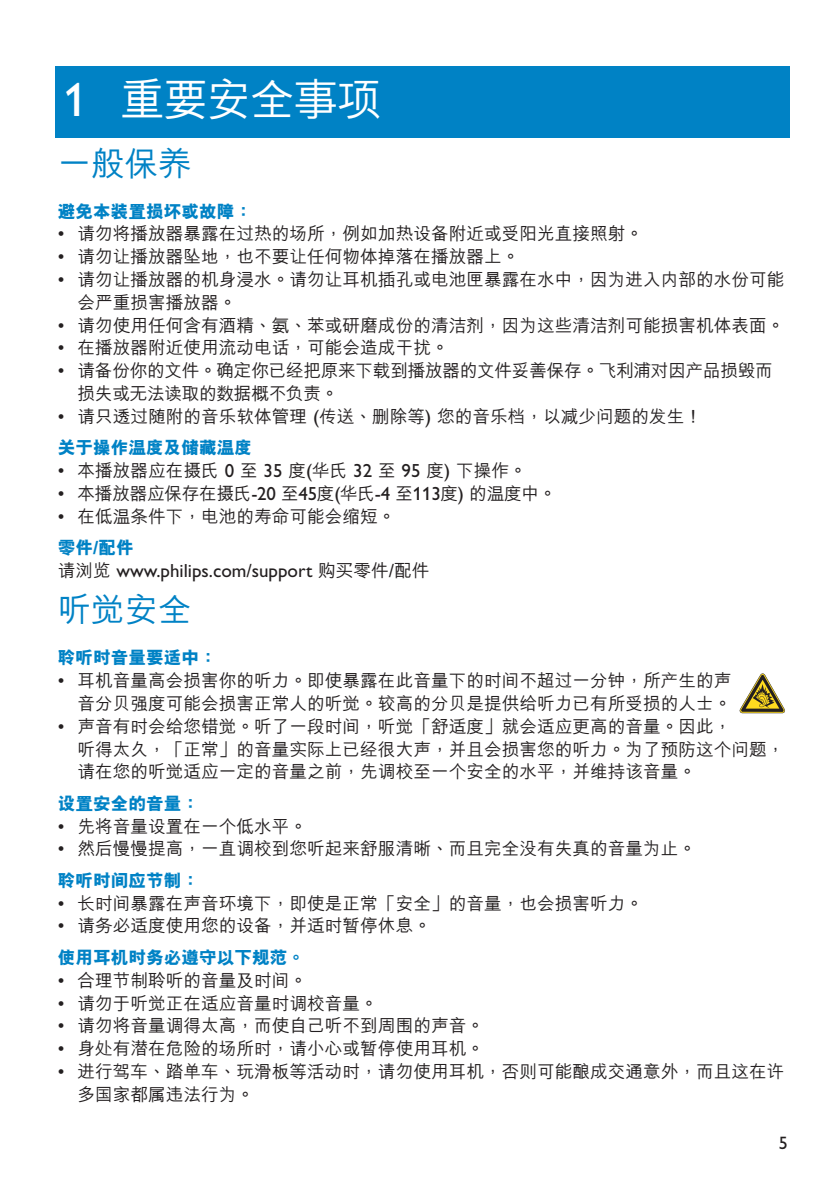
<style>
.page{position:relative;width:840px;height:1190px;background:#fff}
.page>*{position:absolute;margin:0;border:0;box-sizing:border-box;transform-origin:0 0}
.t1{font:500 44.6px "M Hei GB5";letter-spacing:-.03em;color:#fff}
.t2{font:500 33.4px "M Hei GB5";color:#0082c5}
.t3{font:19px "Gill Alt One";color:#231f20}
.t4{font:18px "Gill Alt One";color:#231f20}
.t5{font:500 17.6px/22.8px "M Hei GB5";color:#231f20}
.t6{font:800 17.6px "M Hei GB5";color:#0082c5}
.s1{font-family:"Gill Alt One";font-weight:400;font-size:48px}
.s2{font-family:"Gill Alt One";font-weight:400;font-size:19px}
.s3{font-weight:800;color:#0082c5}
.s4{font-family:"Gill Alt One";font-weight:700;font-size:19px;color:#0082c5}
.s5{font-family:"M Hei GB5";font-weight:500;font-size:17.6px}
</style>
<div class="page">
<div style="left:56px;top:66px;width:734px;height:72px;background:#0082c5"></div>
<svg style="left:739px;top:673px;width:46px;height:40px"></svg>
<h1 class="t1" style="left:63px;top:77px;width:320px"><span class="s1">1</span> 重要安全事項</h1>
<h2 class="t2" style="left:58px;top:146px;width:135px">一般保養</h2>
<p class="t6" style="left:58px;top:202px;width:196px">避免本裝置損壞或故障：</p>
<p class="t5" style="left:58px;top:223px;width:587px"><span class="s2">•</span> 請勿將播放器暴露在過熱的場所，例如加熱設備附近或受陽光直接照射。</p>
<p class="t5" style="left:58px;top:246px;width:463px"><span class="s2">•</span> 請勿讓播放器墜地，也不要讓任何物體掉落在播放器上。</p>
<p class="t5" style="left:78px;top:269px;width:708px;text-indent:-20px"><span class="s2">•</span> 請勿讓播放器的機身浸水。請勿讓耳機插孔或電池匣暴露在水中，因為進入內部的水份可能會嚴重損害播放器。</p>
<p class="t5" style="left:58px;top:314px;width:728px"><span class="s2">•</span> 請勿使用任何含有酒精、氨、苯或研磨成份的清潔劑，因為這些清潔劑可能損害機體表面。</p>
<p class="t5" style="left:58px;top:337px;width:392px"><span class="s2">•</span> 在播放器附近使用流動電話，可能會造成干擾。</p>
<p class="t5" style="left:78px;top:360px;width:697px;text-indent:-20px"><span class="s2">•</span> 請備份你的文件。確定你已經把原來下載到播放器的文件妥善保存。飛利浦對因產品損毀而損失或無法讀取的數據概不負責。</p>
<p class="t5" style="left:58px;top:401px;width:646px;line-height:31.4px"><span class="s2">•</span> 請只透過隨附的音樂軟體管理 <span class="s2">(</span>傳送、刪除等<span class="s2">)</span> 您的音樂檔，以減少問題的發生！<span class="s3">關於操作溫度及儲藏溫度</span></p>
<p class="t5" style="left:58px;top:460px;width:470px"><span class="s2">•</span> 本播放器應在攝氏 <span class="s2">0</span> 至 <span class="s2">35</span> 度<span class="s2">(</span>華氏 <span class="s2">32</span> 至 <span class="s2">95</span> 度<span class="s2">)</span> 下操作。</p>
<p class="t5" style="left:58px;top:483px;width:500px"><span class="s2">•</span> 本播放器應保存在攝氏<span class="s2">-20</span> 至<span class="s2">45</span>度<span class="s2">(</span>華氏<span class="s2">-4</span> 至<span class="s2">113</span>度<span class="s2">)</span> 的溫度中。</p>
<p class="t5" style="left:58px;top:501px;width:339px;line-height:31.4px"><span class="s2">•</span> 在低溫條件下，電池的壽命可能會縮短。<span class="s3">零件</span><span class="s4">/</span><span class="s3">配件</span></p>
<p class="t3" style="left:58px;top:563px;width:373px"><span class="s5">請瀏覽</span> www.philips.com/support <span class="s5">購買零件</span>/<span class="s5">配件</span></p>
<h2 class="t2" style="left:58px;top:593px;width:135px">聽覺安全</h2>
<p class="t6" style="left:58px;top:649px;width:161px">聆聽時音量要適中：</p>
<p class="t5" style="left:58px;top:670px;width:675px;text-align:right"><span class="s2">•</span> 耳機音量高會損害你的聽力。即使暴露在此音量下的時間不超過一分鐘，所產生的聲音分貝強度可能會損害正常人的聽覺。較高的分貝是提供給聽力已有所受損的人士。</p>
<p class="t5" style="left:78px;top:716px;width:708px;text-indent:-20px"><span class="s2">•</span> 聲音有時會給您錯覺。聽了一段時間，聽覺「舒適度」就會適應更高的音量。因此，<br>聽得太久，「正常」的音量實際上已經很大聲，並且會損害您的聽力。為了預防這個問題，請在您的聽覺適應一定的音量之前，先調校至一個安全的水平，並維持該音量。</p>
<p class="t6" style="left:58px;top:795px;width:143px">設置安全的音量：</p>
<p class="t5" style="left:58px;top:815px;width:251px"><span class="s2">•</span> 先將音量設置在一個低水平。</p>
<p class="t5" style="left:58px;top:834px;width:640px;line-height:31.4px"><span class="s2">•</span> 然後慢慢提高，一直調校到您聽起來舒服清晰、而且完全沒有失真的音量為止。<span class="s3">聆聽時間應節制：</span></p>
<p class="t5" style="left:58px;top:892px;width:587px"><span class="s2">•</span> 長時間暴露在聲音環境下，即使是正常「安全」的音量，也會損害聽力。</p>
<p class="t5" style="left:58px;top:911px;width:375px;line-height:31.4px"><span class="s2">•</span> 請務必適度使用您的設備，並適時暫停休息。<span class="s3">使用耳機時務必遵守以下規範。</span></p>
<p class="t5" style="left:58px;top:969px;width:251px"><span class="s2">•</span> 合理節制聆聽的音量及時間。</p>
<p class="t5" style="left:58px;top:992px;width:322px"><span class="s2">•</span> 請勿於聽覺正在適應音量時調校音量。</p>
<p class="t5" style="left:58px;top:1015px;width:428px"><span class="s2">•</span> 請勿將音量調得太高，而使自己聽不到周圍的聲音。</p>
<p class="t5" style="left:58px;top:1038px;width:428px"><span class="s2">•</span> 身處有潛在危險的場所時，請小心或暫停使用耳機。</p>
<p class="t5" style="left:78px;top:1061px;width:708px;text-indent:-20px"><span class="s2">•</span> 進行駕車、踏單車、玩滑板等活動時，請勿使用耳機，否則可能釀成交通意外，而且這在許多國家都屬違法行為。</p>
<p class="t4" style="left:779px;top:1136px;width:10px">5</p>
</div>
